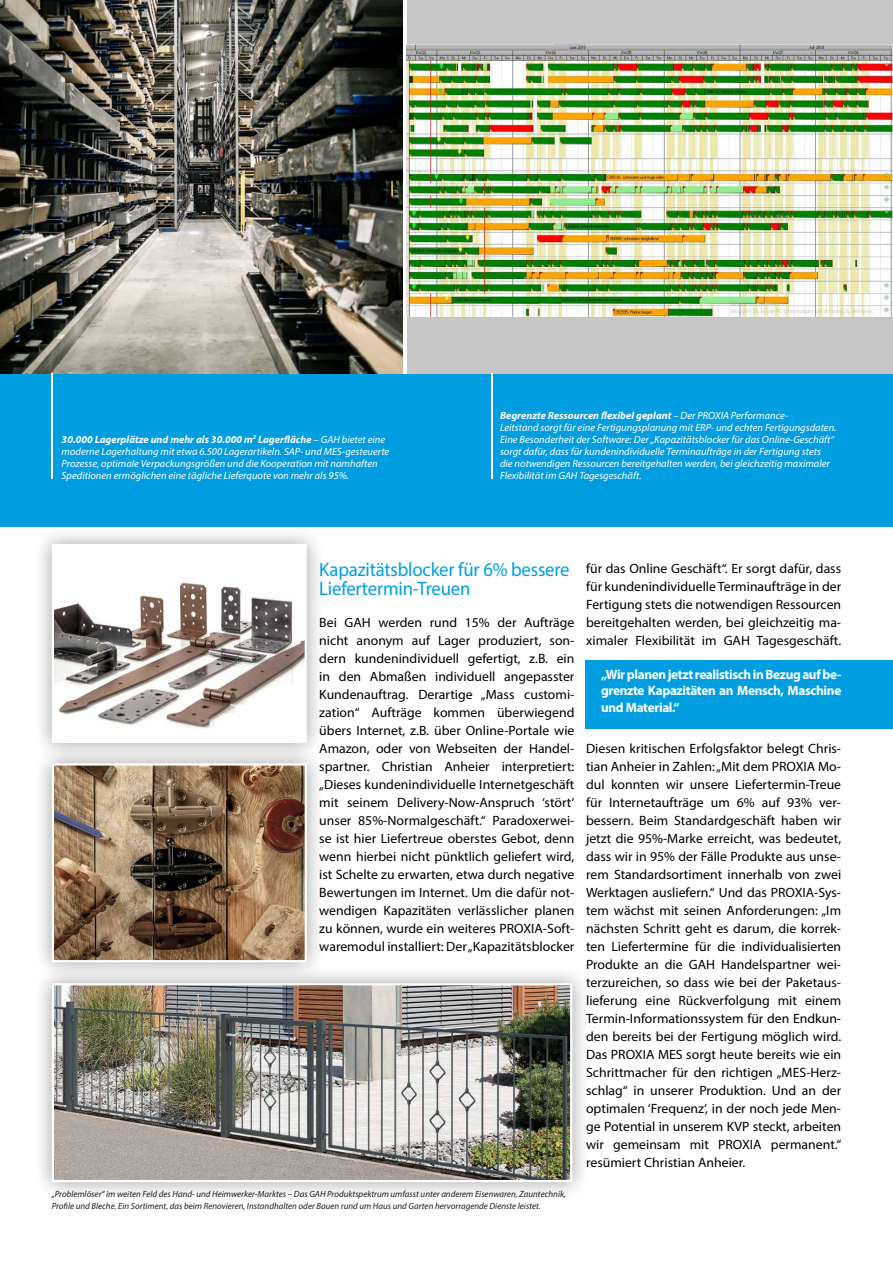
<style>
.page{position:relative;width:893px;height:1263px;background:#fff}
.page>*{position:absolute;margin:0;border:0;box-sizing:border-box;transform-origin:0 0}
.t1{font:19.5px/19.5px "Myriad Pro";letter-spacing:-.01em;color:#009fe3;scale:.96 1}
.t2{font:13.5px/18px "Myriad Pro";color:#000;text-align:justify}
.t3{font:700 13.5px/16.5px "Myriad Pro";letter-spacing:-.025em;color:#fff;text-align:justify}
.t4{font:italic 10.5px/12px "Myriad Pro";color:#fff}
.t5{font:italic 9px/12px "Myriad Pro";color:#1c1d1b}
.s1{font-weight:700}
</style>
<div class="page">
<div style="left:0;top:374px;width:893px;height:153px;background:#009ee1"></div>
<div style="left:33px;top:525px;width:293px;height:237px;background:#000;opacity:.37"></div>
<img style="left:55px;top:547px;width:249px;height:193px">
<div style="left:404px;top:0;width:489px;height:373px;background:#c6c6c6"></div>
<img style="left:0;top:0;width:403px;height:373px">
<svg style="left:404px;top:0;width:3px;height:373px"></svg>
<hr style="left:52px;top:373px;width:1px;height:106px;background:#fff">
<hr style="left:492px;top:373px;width:1px;height:106px;background:#fff">
<div style="left:586px;top:660px;width:307px;height:69px;background:#009ee1"></div>
<div style="left:33px;top:745px;width:293px;height:236px;background:#000;opacity:.37"></div>
<img style="left:55px;top:766px;width:249px;height:193px">
<div style="left:52px;top:763px;width:255px;height:199px;border:2px solid #fff"></div>
<div style="left:33px;top:964px;width:558px;height:237px;background:#000;opacity:.37"></div>
<img style="left:55px;top:986px;width:514px;height:193px">
<div style="left:52px;top:983px;width:520px;height:199px;border:2px solid #fff"></div>
<img style="left:407px;top:45px;width:486px;height:271px">
<p class="t4" style="left:62px;top:433px;width:329px"><span class="s1">30.000 Lagerplätze und mehr als 30.000 m</span><sup>2</sup> <span class="s1">Lagerfläche</span> – GAH bietet eine moderne Lagerhaltung mit etwa 6.500 Lagerartikeln. SAP- und MES-gesteuerte Prozesse, optimale Verpackungsgrößen und die Kooperation mit namhaften Speditionen ermöglichen eine tägliche Lieferquote von mehr als 95%.</p>
<p class="t4" style="left:500px;top:409px;width:338px"><span class="s1">Begrenzte Ressourcen flexibel geplant</span> – Der PROXIA Performance-<br>Leitstand sorgt für eine Fertigungsplanung mit ERP- und echten Fertigungsdaten.<br>Eine Besonderheit der Software: Der „Kapazitätsblocker für das Online-Geschäft“ sorgt dafür, dass für kundenindividuelle Terminaufträge in der Fertigung stets<br>die notwendigen Ressourcen bereitgehalten werden, bei gleichzeitig maximaler Flexibilität im GAH Tagesgeschäft.</p>
<h1 class="t1" style="left:319px;top:559px;width:262px">Kapazitätsblocker für 6% bessere<br>Liefertermin-Treuen</h1>
<p class="t2" style="left:319px;top:613px;width:257px">Bei GAH werden rund 15% der Aufträge nicht anonym auf Lager produziert, son&shy;dern kundenindividuell gefertigt, z.B. ein in den Abmaßen individuell angepasster Kundenauftrag. Derartige „Mass customi&shy;zation“ Aufträge kommen überwiegend übers Internet, z.B. über Online-Portale wie Amazon, oder von Webseiten der Handel&shy;spartner. Christian Anheier interpretiert: „Dieses kundenindividuelle Internetgeschäft mit seinem Delivery-Now-Anspruch ‘stört‘ unser 85%-Normalgeschäft.“ Paradoxerwei&shy;se ist hier Liefertreue oberstes Gebot, denn wenn hierbei nicht pünktlich geliefert wird, ist Schelte zu erwarten, etwa durch negative Bewertungen im Internet. Um die dafür not&shy;wendigen Kapazitäten verlässlicher planen zu können, wurde ein weiteres PROXIA-Soft&shy;waremodul installiert: Der „Kapazitätsblocker</p>
<p class="t5" style="left:52px;top:1188px;width:516px">„Problemlöser“ im weiten Feld des Hand- und Heimwerker-Marktes – Das GAH Produktspektrum umfasst unter anderem Eisenwaren, Zauntechnik,<br>Profile und Bleche. Ein Sortiment, das beim Renovieren, Instandhalten oder Bauen rund um Haus und Garten hervorragende Dienste leistet.</p>
<p class="t2" style="left:586px;top:559px;width:257px">für das Online Geschäft“. Er sorgt dafür, dass für kundenindividuelle Terminaufträge in der Fertigung stets die notwendigen Ressourcen bereitgehalten werden, bei gleichzeitig ma&shy;ximaler Flexibilität im GAH Tagesgeschäft.</p>
<p class="t3" style="left:601px;top:666px;width:242px">„Wir planen jetzt realistisch in Bezug auf be&shy;grenzte Kapazitäten an Mensch, Maschine und Material.“</p>
<p class="t2" style="left:586px;top:739px;width:257px">Diesen kritischen Erfolgsfaktor belegt Chris&shy;tian Anheier in Zahlen: „Mit dem PROXIA Mo&shy;dul konnten wir unsere Liefertermin-Treue für Internetaufträge um 6% auf 93% ver&shy;bessern. Beim Standardgeschäft haben wir jetzt die 95%-Marke erreicht, was bedeutet, dass wir in 95% der Fälle Produkte aus unse&shy;rem Standardsortiment innerhalb von zwei Werktagen ausliefern.“ Und das PROXIA-Sys&shy;tem wächst mit seinen Anforderungen: „Im nächsten Schritt geht es darum, die korrek&shy;ten Liefertermine für die individualisierten Produkte an die GAH Handelspartner wei&shy;terzureichen, so dass wie bei der Paketaus&shy;lieferung eine Rückverfolgung mit einem Termin-Informationssystem für den Endkun&shy;den bereits bei der Fertigung möglich wird.<br>Das PROXIA MES sorgt heute bereits wie ein Schrittmacher für den richtigen „MES-Herz&shy;schlag“ in unserer Produktion. Und an der optimalen ‘Frequenz‘, in der noch jede Men&shy;ge Potential in unserem KVP steckt, arbeiten wir gemeinsam mit PROXIA permanent.“ resümiert Christian Anheier.</p>
</div>
